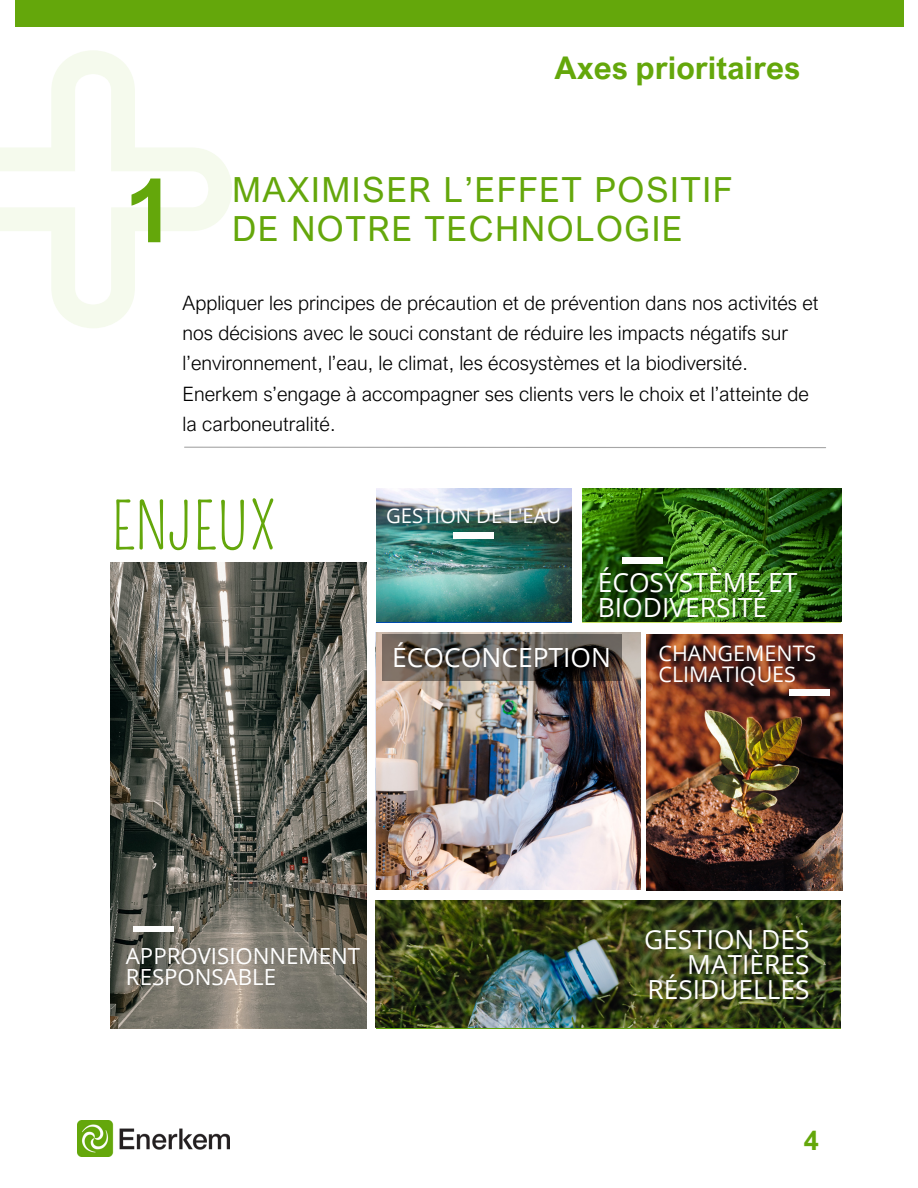
<style>
.page{position:relative;width:918px;height:1188px;background:#fff}
.page>*{position:absolute;margin:0;border:0;box-sizing:border-box;transform-origin:0 0}
.t1{font:700 88.65px "Arial Nova";color:#64a70b}
.t2{font:63.15px "Pompiere";color:#64a70b}
.t3{font:34.65px/39.3px "Arial Nova";letter-spacing:.045em;color:#64a70b}
.t4{font:700 31.2px "Arial Nova";color:#64a70b}
.t5{font:700 26.85px "Arial Nova";color:#64a70b}
.t6{font:26.4px/25px "Open Sans";color:#fff}
.t7{font:26.25px/25px "Open Sans";color:#fff;text-align:right}
.t8{font:22.2px/20.9px "Open Sans";color:#fff}
.t9{font:21.45px/20.4px "Open Sans";color:#fff}
.t10{font:20.25px "Open Sans";color:#fff}
.t11{font:300 19.8px/30.3px "Arial Nova";color:#000}
</style>
<div class="page">
<div style="left:15px;top:0;width:888px;height:27px;background:#64a70b"></div>
<svg style="left:0;top:50px;width:232px;height:278px"></svg>
<hr style="left:185px;top:447px;width:641px;height:1px;background:#a6a6a6">
<img style="left:78px;top:1121px;width:151px;height:36px">
<img style="left:110px;top:563px;width:257px;height:465px">
<img style="left:376px;top:488px;width:196px;height:133px">
<div style="left:453px;top:533px;width:41px;height:6px;background:#fdfdfd"></div>
<img style="left:582px;top:489px;width:259px;height:133px">
<div style="left:622px;top:558px;width:41px;height:5px;background:#fdfdfd"></div>
<img style="left:376px;top:901px;width:464px;height:127px">
<div style="left:133px;top:926px;width:41px;height:6px;background:#fdfdfd"></div>
<img style="left:646px;top:635px;width:196px;height:255px">
<div style="left:789px;top:690px;width:41px;height:5px;background:#fdfdfd"></div>
<img style="left:376px;top:632px;width:265px;height:258px">
<div style="left:382px;top:634px;width:240px;height:46px;background:#000;opacity:.43"></div>
<p class="t4" style="left:554px;top:48px;width:247px">Axes prioritaires</p>
<p class="t1" style="left:125px;top:155px;width:52px">1</p>
<p class="t3" style="left:232px;top:169px;width:502px">MAXIMISER L’EFFET POSITIF<br>DE NOTRE TECHNOLOGIE</p>
<p class="t11" style="left:183px;top:287px;width:638px">Appliquer les principes de précaution et de prévention dans nos activités et nos décisions avec le souci constant de réduire les impacts négatifs sur l’environnement, l’eau, le climat, les écosystèmes et la biodiversité.<br>Enerkem s’engage à accompagner ses clients vers le choix et l’atteinte de la carboneutralité.</p>
<p class="t2" style="left:111px;top:490px;width:166px">ENJEUX</p>
<p class="t10" style="left:386px;top:502px;width:177px">GESTION DE L'EAU</p>
<p class="t6" style="left:598px;top:569px;width:201px">ÉCOSYSTÈME ET<br>BIODIVERSITÉ</p>
<p class="t6" style="left:392px;top:644px;width:220px">ÉCOCONCEPTION</p>
<p class="t9" style="left:659px;top:643px;width:159px">CHANGEMENTS<br>CLIMATIQUES</p>
<p class="t8" style="left:126px;top:945px;width:236px">APPROVISIONNEMENT<br>RESPONSABLE</p>
<p class="t7" style="left:644px;top:927px;width:167px">GESTION DES<br>MATIÈRES<br>RÉSIDUELLES</p>
<p class="t5" style="left:804px;top:1124px;width:17px">4</p>
</div>
